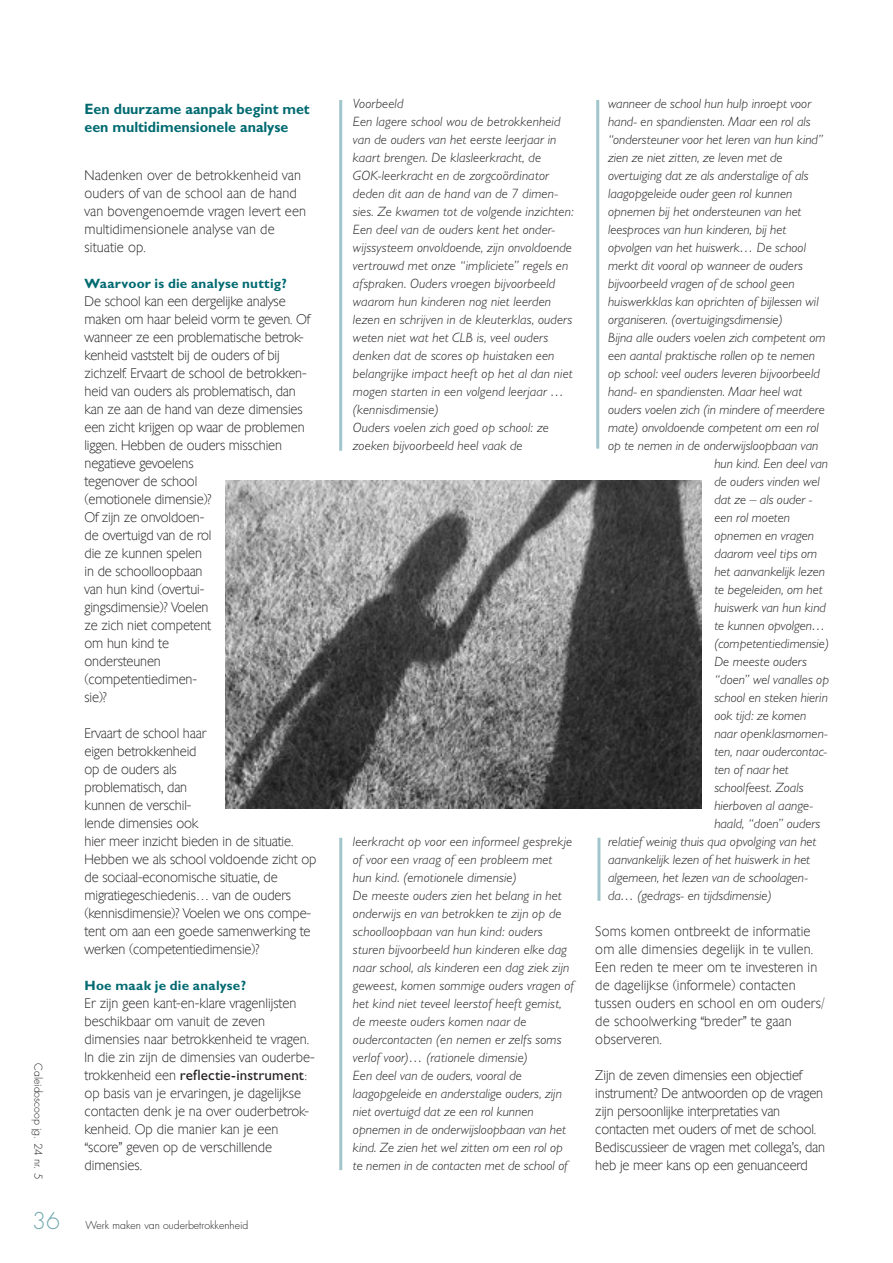
<style>
.page{position:relative;width:893px;height:1263px;background:#fff}
.page>*{position:absolute;margin:0;border:0;box-sizing:border-box;transform-origin:0 0}
.t1{font:300 22.5px "Futura";color:#71a8ae}
.t2{font:700 15px/18px "Gill Sans";color:#006a71;scale:.95 1}
.t3{font:15px "Gill Sans";letter-spacing:.01em;color:#231f20}
.t4{font:italic 300 13.5px/18px "Gill Sans";letter-spacing:.005em;color:#231f20}
.t5{font:13.5px/18px "Chantilly Serial Xlight";letter-spacing:-.01em;color:#231f20}
.t6{font:13.5px/18px "Chantilly Serial Xlight";letter-spacing:.01em;color:#231f20}
.t7{font:700 13.5px "Gill Sans";color:#006a71}
.t8{font:300 10.5px "Futura";color:#231f20}
.s1{font-family:"Chantilly Serial Xlight";font-size:13.5px}
</style>
<div class="page">
<hr style="left:339px;top:100px;width:3px;height:351px;background:#a2c5cb">
<hr style="left:339px;top:838px;width:3px;height:332px;background:#a2c5cb">
<hr style="left:596px;top:100px;width:3px;height:349px;background:#a2c5cb">
<hr style="left:597px;top:838px;width:3px;height:63px;background:#a2c5cb">
<img style="left:225px;top:480px;width:477px;height:328px">
<p class="t8" style="left:45px;top:1063px;width:117px;rotate:90deg">Caleidoscoop jg. 24 nr. 5</p>
<h1 class="t1" style="left:32px;top:1207px;width:29px">36</h1>
<p class="t2" style="left:85px;top:100px;width:239px">Een duurzame aanpak begint met een multidimensionele analyse</p>
<p class="t6" style="left:85px;top:165px;width:223px">Nadenken over de betrokkenheid van ouders of van de school aan de hand van bovengenoemde vragen levert een multidimensionele analyse van de situatie op.</p>
<p class="t7" style="left:85px;top:275px;width:204px">Waarvoor is die analyse nuttig?</p>
<p class="t5" style="left:85px;top:291px;width:227px">De school kan een dergelijke analyse maken om haar beleid vorm te geven. Of wanneer ze een problematische betrok&shy;kenheid vaststelt bij de ouders of bij zichzelf. Ervaart de school de betrokken&shy;heid van ouders als problematisch, dan kan ze aan de hand van deze dimensies een zicht krijgen op waar de problemen liggen. Hebben de ouders misschien negatieve gevoelens<br>tegenover de school<br>(emotionele dimensie)?<br>Of zijn ze onvoldoen-<br>de overtuigd van de rol<br>die ze kunnen spelen<br>in de schoolloopbaan<br>van hun kind (overtui-<br>gingsdimensie)? Voelen<br>ze zich niet competent<br>om hun kind te<br>ondersteunen<br>(competentiedimen-<br>sie)?</p>
<p class="t5" style="left:85px;top:723px;width:234px">Ervaart de school haar<br>eigen betrokkenheid<br>op de ouders als<br>problematisch, dan<br>kunnen de verschil-<br>lende dimensies ook<br>hier meer inzicht bieden in de situatie.<br>Hebben we als school voldoende zicht op de sociaal-economische situatie, de migratiegeschiedenis… van de ouders (kennisdimensie)? Voelen we ons compe&shy;tent om aan een goede samenwerking te werken (competentiedimensie)?</p>
<p class="t7" style="left:85px;top:977px;width:163px">H oe maak je die analyse?</p>
<p class="t5" style="left:85px;top:993px;width:232px">Er zijn geen kant-en-klare vragenlijsten beschikbaar om vanuit de zeven dimensies naar betrokkenheid te vragen.<br>In die zin zijn de dimensies van ouderbe-</p>
<p class="t3" style="left:85px;top:1066px;width:224px"><span class="s1">trokkenheid een</span> reflectie-instrument<span class="s1">:</span></p>
<p class="t5" style="left:85px;top:1083px;width:226px">op basis van je ervaringen, je dagelijkse contacten denk je na over ouderbetrok&shy;kenheid. Op die manier kan je een “score” geven op de verschillende dimensies.</p>
<p class="t8" style="left:86px;top:1219px;width:164px">Werk maken van ouderbetrokkenheid</p>
<p class="t4" style="left:353px;top:95px;width:222px">Voorbeeld<br>Een lagere school wou de betrokkenheid van de ouders van het eerste leerjaar in kaart brengen. De klasleerkracht, de GOK-leerkracht en de zorgcoördinator deden dit aan de hand van de 7 dimen&shy;sies. Ze kwamen tot de volgende inzichten:<br>Een deel van de ouders kent het onder&shy;wijssysteem onvoldoende, zijn onvoldoende vertrouwd met onze “impliciete” regels en afspraken. Ouders vroegen bijvoorbeeld waarom hun kinderen nog niet leerden lezen en schrijven in de kleuterklas, ouders weten niet wat het CLB is, veel ouders denken dat de scores op huistaken een belangrijke impact heeft op het al dan niet mogen starten in een volgend leerjaar … (kennisdimensie)<br>Ouders voelen zich goed op school: ze zoeken bijvoorbeeld heel vaak de</p>
<p class="t4" style="left:353px;top:833px;width:223px">leerkracht op voor een informeel gesprekje of voor een vraag of een probleem met hun kind. (emotionele dimensie)<br>De meeste ouders zien het belang in het onderwijs en van betrokken te zijn op de schoolloopbaan van hun kind: ouders sturen bijvoorbeeld hun kinderen elke dag naar school, als kinderen een dag ziek zijn geweest, komen sommige ouders vragen of het kind niet teveel leerstof heeft gemist, de meeste ouders komen naar de oudercontacten (en nemen er zelfs soms verlof voor)… (rationele dimensie)<br>Een deel van de ouders, vooral de laagopgeleide en anderstalige ouders, zijn niet overtuigd dat ze een rol kunnen opnemen in de onderwijsloopbaan van het kind. Ze zien het wel zitten om een rol op te nemen in de contacten met de school of</p>
<p class="t4" style="left:608px;top:94px;width:204px">wanneer de school hun hulp inroept voor</p>
<p class="t4" style="left:608px;top:112px;width:204px">hand- en spandiensten. Maar een rol als</p>
<p class="t4" style="left:608px;top:130px;width:217px">“ondersteuner voor het leren van hun kind”</p>
<p class="t4" style="left:608px;top:148px;width:176px">zien ze niet zitten, ze leven met de</p>
<p class="t4" style="left:608px;top:166px;width:202px">overtuiging dat ze als anderstalige of als</p>
<p class="t4" style="left:608px;top:184px;width:186px">laagopgeleide ouder geen rol kunnen</p>
<p class="t4" style="left:608px;top:202px;width:195px">opnemen bij het ondersteunen van het</p>
<p class="t4" style="left:608px;top:220px;width:180px">leesproces van hun kinderen, bij het</p>
<p class="t4" style="left:608px;top:238px;width:199px">opvolgen van het huiswerk… De school</p>
<p class="t4" style="left:608px;top:256px;width:196px">merkt dit vooral op wanneer de ouders</p>
<p class="t4" style="left:608px;top:274px;width:188px">bijvoorbeeld vragen of de school geen</p>
<p class="t4" style="left:608px;top:292px;width:212px">huiswerkklas kan oprichten of bijlessen wil</p>
<p class="t4" style="left:608px;top:310px;width:176px">organiseren. (overtuigingsdimensie)</p>
<p class="t4" style="left:608px;top:328px;width:219px">Bijna alle ouders voelen zich competent om</p>
<p class="t4" style="left:608px;top:346px;width:208px">een aantal praktische rollen op te nemen</p>
<p class="t4" style="left:608px;top:364px;width:213px">op school: veel ouders leveren bijvoorbeeld</p>
<p class="t4" style="left:608px;top:382px;width:196px">hand- en spandiensten. Maar heel wat</p>
<p class="t4" style="left:608px;top:400px;width:218px">ouders voelen zich (in mindere of meerdere</p>
<p class="t4" style="left:608px;top:418px;width:212px">mate) onvoldoende competent om een rol</p>
<p class="t4" style="left:608px;top:436px;width:212px">op te nemen in de onderwijsloopbaan van</p>
<p class="t4" style="left:714px;top:454px;width:115px">hun kind. Een deel van</p>
<p class="t4" style="left:714px;top:472px;width:107px">de ouders vinden wel</p>
<p class="t4" style="left:714px;top:490px;width:100px">dat ze – als ouder -</p>
<p class="t4" style="left:714px;top:508px;width:77px">een rol moeten</p>
<p class="t4" style="left:714px;top:526px;width:101px">opnemen en vragen</p>
<p class="t4" style="left:714px;top:544px;width:104px">daarom veel tips om</p>
<p class="t4" style="left:714px;top:562px;width:112px">het aanvankelijk lezen</p>
<p class="t4" style="left:714px;top:580px;width:110px">te begeleiden, om het</p>
<p class="t4" style="left:714px;top:598px;width:113px">huiswerk van hun kind</p>
<p class="t4" style="left:714px;top:616px;width:112px">te kunnen opvolgen…</p>
<p class="t4" style="left:714px;top:634px;width:116px">(competentiedimensie)</p>
<p class="t4" style="left:714px;top:652px;width:94px">De meeste ouders</p>
<p class="t4" style="left:714px;top:670px;width:116px">“doen” wel vanalles op</p>
<p class="t4" style="left:714px;top:688px;width:115px">school en steken hierin</p>
<p class="t4" style="left:714px;top:706px;width:93px">ook tijd: ze komen</p>
<p class="t4" style="left:714px;top:724px;width:115px">naar openklasmomen-</p>
<p class="t4" style="left:714px;top:742px;width:114px">ten, naar oudercontac-</p>
<p class="t4" style="left:714px;top:760px;width:76px">ten of naar het</p>
<p class="t4" style="left:714px;top:778px;width:91px">schoolfeest. Zoals</p>
<p class="t4" style="left:714px;top:796px;width:100px">hierboven al aange-</p>
<p class="t4" style="left:714px;top:814px;width:107px">haald, “doen” ouders</p>
<p class="t4" style="left:608px;top:832px;width:210px">relatief weinig thuis qua opvolging van het</p>
<p class="t4" style="left:608px;top:850px;width:203px">aanvankelijk lezen of het huiswerk in het</p>
<p class="t4" style="left:608px;top:868px;width:201px">algemeen, het lezen van de schoolagen-</p>
<p class="t4" style="left:608px;top:886px;width:165px">da… (gedrags- en tijdsdimensie)</p>
<p class="t6" style="left:595px;top:921px;width:231px">Soms komen ontbreekt de informatie om alle dimensies degelijk in te vullen.<br>Een reden te meer om te investeren in de dagelijkse (informele) contacten tussen ouders en school en om ouders/ de schoolwerking “breder” te gaan observeren.</p>
<p class="t5" style="left:595px;top:1065px;width:231px">Zijn de zeven dimensies een objectief instrument? De antwoorden op de vragen zijn persoonlijke interpretaties van contacten met ouders of met de school.<br>Bediscussieer de vragen met collega’s, dan heb je meer kans op een genuanceerd</p>
</div>
